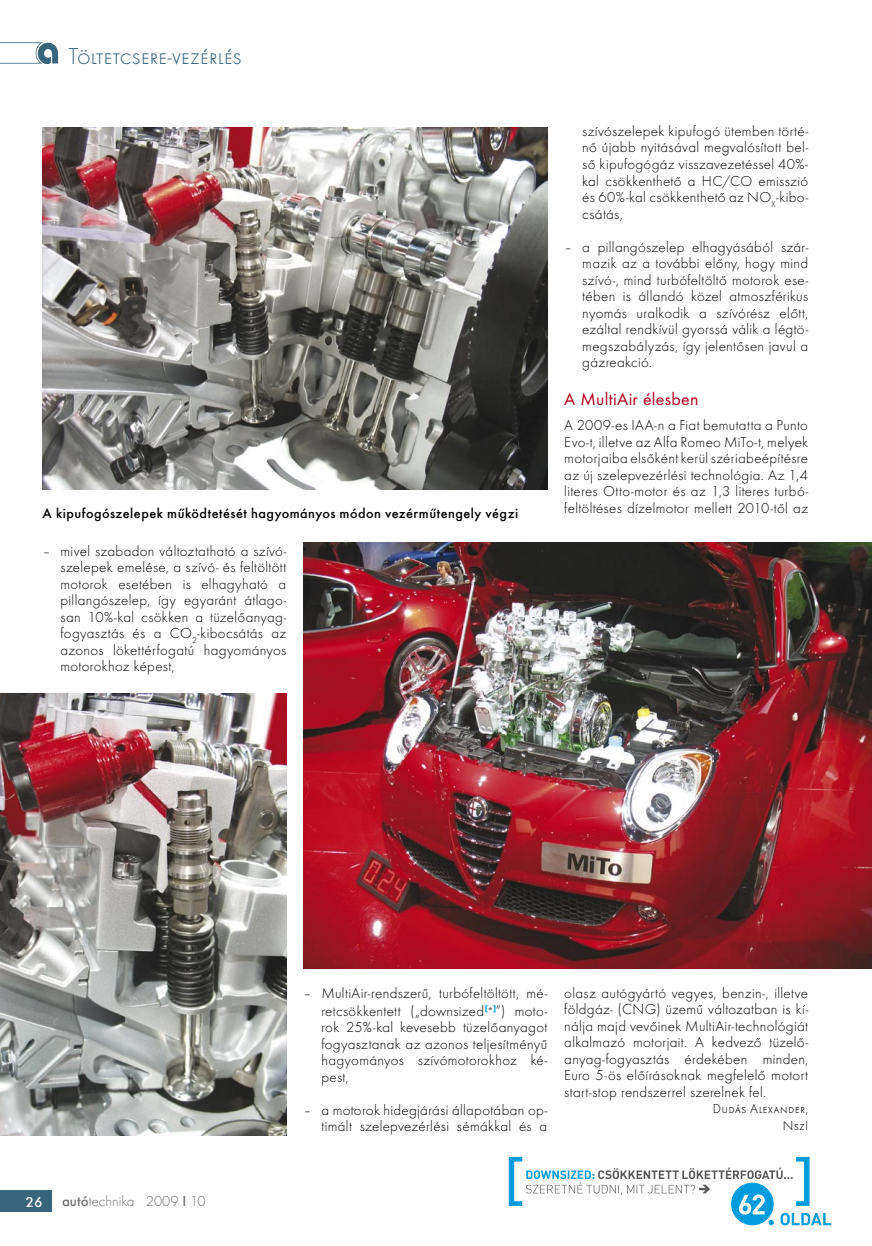
<style>
.page{position:relative;width:872px;height:1246px;background:#fff}
.page>*{position:absolute;margin:0;border:0;box-sizing:border-box;transform-origin:0 0}
.fülcim{font:300 24px "Futura TOT";color:#38647c}
.alcim{font:18px "Futura TOT Boo";letter-spacing:.015em;color:#ab011e}
.szöveg{font:300 15px/16.5px "Futura TOT";letter-spacing:.02em;color:#000;text-align:justify}
.t1{font:300 15px "Futura TOT";color:#707172}
.t2{font:500 15px "Futura TOT";color:#fff}
.kepalairas{font:500 14.25px "Futura TOT";letter-spacing:.035em;color:#000}
.szerző{font:300 13.5px/16.5px "Futura TOT";letter-spacing:.035em;color:#000;text-align:right}
.s1{font-weight:500}
</style>
<div class="page">
<div style="left:0;top:1191px;width:51px;height:21px;background:#38647c"></div>
<svg style="left:0;top:42px;width:58px;height:22px"></svg>
<img style="left:43px;top:128px;width:504px;height:362px">
<img style="left:303px;top:543px;width:569px;height:425px">
<img style="left:0;top:694px;width:286px;height:441px">
<svg style="left:509px;top:1157px;width:322px;height:68px"></svg>
<p class="fülcim" style="left:68px;top:43px;width:175px">Töltetcsere-vezérlés</p>
<p class="kepalairas" style="left:43px;top:505px;width:477px">A kipufogószelepek működtetését hagyományos módon vezérműtengely végzi</p>
<p class="szöveg" style="left:61px;top:542px;width:227px;text-indent:-18px">– mivel szabadon változtatható a szívó&shy;szelepek emelése, a szívó- és feltöltött motorok esetében is elhagyható a pillangószelep, így egyaránt átlago&shy;san 10%-kal csökken a tüzelőanyag&shy;fogyasztás és a CO<sub>2</sub>-kibocsátás az azonos lökettérfogatú hagyományos motorokhoz képest,</p>
<p class="szöveg" style="left:582px;top:123px;width:227px">szívószelepek kipufogó ütemben törté&shy;nő újabb nyitásával megvalósított bel&shy;ső kipufogógáz visszavezetéssel 40%- kal csökkenthető a HC/CO emisszió és 60%-kal csökkenthető az NO<sub>X</sub>-kibo&shy;csátás,</p>
<p class="szöveg" style="left:582px;top:238px;width:227px;text-indent:-18px">– a pillangószelep elhagyásából szár&shy;mazik az a további előny, hogy mind szívó-, mind turbófeltöltő motorok ese&shy;tében is állandó közel atmoszférikus nyomás uralkodik a szívórész előtt, ezáltal rendkívül gyorssá válik a légtö&shy;megszabályzás, így jelentősen javul a gázreakció.</p>
<p class="alcim" style="left:564px;top:388px;width:136px">A MultiAir élesben</p>
<p class="szöveg" style="left:564px;top:417px;width:245px">A 2009-es IAA-n a Fiat bemutatta a Punto Evo-t, illetve az Alfa Romeo MiTo-t, melyek motorjaiba elsőként kerül szériabeépítésre az új szelepvezérlési technológia. Az 1,4 literes Otto-motor és az 1,3 literes turbó&shy;feltöltéses dízelmotor mellett 2010-től az</p>
<p class="t2" style="left:26px;top:1193px;width:19px">26</p>
<p class="t1" style="left:62px;top:1193px;width:145px"><span class="s1">autó</span>technika 2009 <span class="s1">I</span> 10</p>
<p class="szöveg" style="left:303px;top:984px;width:245px;line-height:18px;text-align:right">– MultiAir-rendszerű, turbófeltöltött, mé&shy;retcsökkentett („downsized<sup>[</sup><sup>*</sup><sup>]</sup>”) moto-</p>
<p class="szöveg" style="left:321px;top:1019px;width:227px">rok 25%-kal kevesebb tüzelőanyagot fogyasztanak az azonos teljesítményű hagyományos szívómotorokhoz ké&shy;pest,</p>
<p class="szöveg" style="left:303px;top:1102px;width:245px;text-align:right">– a motorok hidegjárási állapotában op&shy;timált szelepvezérlési sémákkal és a</p>
<p class="szöveg" style="left:564px;top:985px;width:245px">olasz autógyártó vegyes, benzin-, illetve földgáz- (CNG) üzemű változatban is kí&shy;nálja majd vevőinek MultiAir-technológiát alkalmazó motorjait. A kedvező tüzelő&shy;anyag-fogyasztás érdekében minden, Euro 5-ös előírásoknak megfelelő motort start-stop rendszerrel szerelnek fel.</p>
<p class="szerző" style="left:712px;top:1101px;width:97px">Dudás Alexander,<br>NszI</p>
</div>
